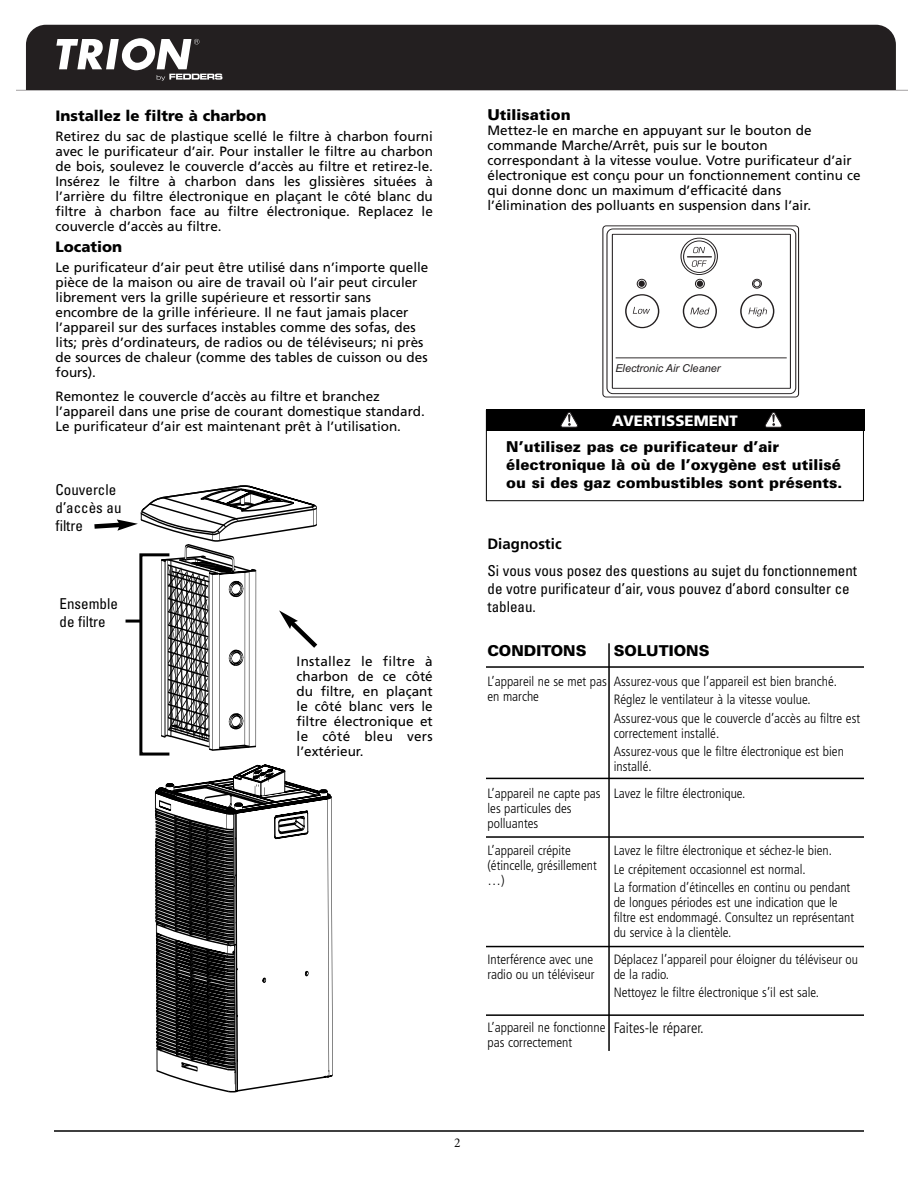
<style>
.page{position:relative;width:918px;height:1188px;background:#fff}
.page>*{position:absolute;margin:0;border:0;box-sizing:border-box;transform-origin:0 0}
.t1{font:condensed 15px/18px "Univers";color:#000}
.t2{font:900 15px/18px "Univers";color:#000}
.t3{font:900 15px "Frutiger";color:#000}
.t4{font:300 condensed 15px "Frutiger";color:#000}
.t5{font:900 15px "Frutiger";color:#fff}
.t6{font:700 15px "Frutiger";color:#000}
.t7{font:13.5px/15px "Frutiger";color:#000}
.t8{font:300 condensed 13.5px/15px "Frutiger";color:#000}
.t9{font:13.5px "Minion";color:#000}
.t10{font:italic 10.95px "Arial";color:#231f20}
</style>
<div class="page">
<div style="left:26px;top:25px;width:870px;height:64px;background:#231f20"></div>
<hr style="left:17px;top:89px;width:891px;height:2px;background:#231f20">
<hr style="left:54px;top:1130px;width:810px;height:2px;background:#000">
<svg style="left:94px;top:485px;width:239px;height:608px"></svg>
<svg style="left:603px;top:226px;width:196px;height:171px"></svg>
<div style="left:602px;top:225px;width:197px;height:172px;border:1px solid #231f20;border-radius:3px"></div>
<svg style="left:606px;top:228px;width:191px;height:166px"></svg>
<hr style="left:687px;top:256px;width:25px;height:2px;background:#231f20">
<div style="left:681px;top:238px;width:37px;height:37px;border:1px solid #231f20;border-radius:50%"></div>
<div style="left:486px;top:410px;width:378px;height:91px;border:1px solid #000"></div>
<div style="left:486px;top:410px;width:378px;height:21px;background:#000"></div>
<svg style="left:560px;top:412px;width:18px;height:15px"></svg>
<svg style="left:765px;top:412px;width:18px;height:15px"></svg>
<svg style="left:56px;top:38px;width:166px;height:43px"></svg>
<div style="left:139px;top:553px;width:32px;height:203px;border:3px solid #000"></div>
<hr style="left:126px;top:620px;width:15px;height:3px;background:#000">
<div style="left:295px;top:654px;width:139px;height:117px;background:#fff"></div>
<hr style="left:486px;top:666px;width:378px;height:2px;background:#000">
<hr style="left:486px;top:778px;width:378px;height:1px;background:#000">
<hr style="left:486px;top:836px;width:378px;height:2px;background:#000">
<hr style="left:486px;top:946px;width:378px;height:1px;background:#000">
<hr style="left:486px;top:1014px;width:378px;height:2px;background:#000">
<hr style="left:608px;top:643px;width:2px;height:408px;background:#000">
<p class="t3" style="left:56px;top:110px;width:212px">Installez le filtre à charbon</p>
<p class="t7" style="left:56px;top:130px;width:379px;text-align:justify">Retirez du sac de plastique scellé le filtre à charbon fourni avec le purificateur d’air. Pour installer le filtre au charbon de bois, soulevez le couvercle d’accès au filtre et retirez-le.<br>Insérez le filtre à charbon dans les glissières situées à l’arrière du filtre électronique en plaçant le côté blanc du filtre à charbon face au filtre électronique. Replacez le couvercle d’accès au filtre.</p>
<p class="t3" style="left:56px;top:240px;width:68px">Location</p>
<p class="t7" style="left:56px;top:261px;width:374px">Le purificateur d’air peut être utilisé dans n’importe quelle pièce de la maison ou aire de travail où l’air peut circuler librement vers la grille supérieure et ressortir sans encombre de la grille inférieure. Il ne faut jamais placer l’appareil sur des surfaces instables comme des sofas, des lits; près d’ordinateurs, de radios ou de téléviseurs; ni près de sources de chaleur (comme des tables de cuisson ou des fours).</p>
<p class="t7" style="left:56px;top:390px;width:371px">Remontez le couvercle d’accès au filtre et branchez l’appareil dans une prise de courant domestique standard.<br>Le purificateur d’air est maintenant prêt à l’utilisation.</p>
<p class="t1" style="left:56px;top:482px;width:68px">Couvercle d’accès au filtre</p>
<p class="t1" style="left:60px;top:596px;width:60px">Ensemble de filtre</p>
<p class="t7" style="left:297px;top:655px;width:138px;text-align:justify">Installez le filtre à charbon de ce côté du filtre, en plaçant le côté blanc vers le filtre électronique et le côté bleu vers l’extérieur.</p>
<p class="t2" style="left:488px;top:107px;width:85px">Utilisation</p>
<p class="t7" style="left:488px;top:124px;width:375px">Mettez-le en marche en appuyant sur le bouton de commande Marche/Arrêt, puis sur le bouton correspondant à la vitesse voulue. Votre purificateur d’air électronique est conçu pour un fonctionnement continu ce qui donne donc un maximum d’efficacité dans l’élimination des polluants en suspension dans l’air.</p>
<p class="t10" style="left:615px;top:362px;width:107px">Electronic Air Cleaner</p>
<p class="t5" style="left:612px;top:414px;width:127px">AVERTISSEMENT</p>
<p class="t2" style="left:506px;top:439px;width:338px">N’utilisez pas ce purificateur d’air électronique là où de l’oxygène est utilisé ou si des gaz combustibles sont présents.</p>
<p class="t6" style="left:488px;top:538px;width:76px">Diagnostic</p>
<p class="t1" style="left:488px;top:563px;width:371px">Si vous vous posez des questions au sujet du fonctionnement de votre purificateur d’air, vous pouvez d’abord consulter ce tableau.</p>
<p class="t2" style="left:488px;top:643px;width:101px">CONDITONS</p>
<p class="t2" style="left:614px;top:643px;width:97px">SOLUTIONS</p>
<p class="t8" style="left:488px;top:675px;width:121px">L’appareil ne se met pas en marche</p>
<p class="t8" style="left:614px;top:673px;width:248px;line-height:18.3px">Assurez-vous que l’appareil est bien branché.<br>Réglez le ventilateur à la vitesse voulue.<br>Assurez-vous que le couvercle d’accès au filtre est</p>
<p class="t8" style="left:614px;top:725px;width:232px;line-height:18.3px">correctement installé.<br>Assurez-vous que le filtre électronique est bien</p>
<p class="t8" style="left:614px;top:760px;width:40px">installé.</p>
<p class="t8" style="left:488px;top:787px;width:115px">L’appareil ne capte pas les particules des polluantes</p>
<p class="t8" style="left:614px;top:787px;width:133px">Lavez le filtre électronique.</p>
<p class="t8" style="left:488px;top:844px;width:111px">L’appareil crépite (étincelle, grésillement …)</p>
<p class="t8" style="left:614px;top:843px;width:238px;line-height:18.3px">Lavez le filtre électronique et séchez-le bien.<br>Le crépitement occasionnel est normal.<br>La formation d’étincelles en continu ou pendant</p>
<p class="t8" style="left:614px;top:896px;width:242px">de longues périodes est une indication que le filtre est endommagé. Consultez un représentant du service à la clientèle.</p>
<p class="t8" style="left:488px;top:953px;width:109px">Interférence avec une radio ou un téléviseur</p>
<p class="t8" style="left:614px;top:953px;width:246px">Déplacez l’appareil pour éloigner du téléviseur ou de la radio.</p>
<p class="t8" style="left:614px;top:986px;width:207px">Nettoyez le filtre électronique s’il est sale.</p>
<p class="t8" style="left:488px;top:1021px;width:119px">L’appareil ne fonctionne pas correctement</p>
<p class="t4" style="left:614px;top:1021px;width:92px">Faites-le réparer.</p>
<p class="t9" style="left:454px;top:1138px;width:8px">2</p>
</div>
